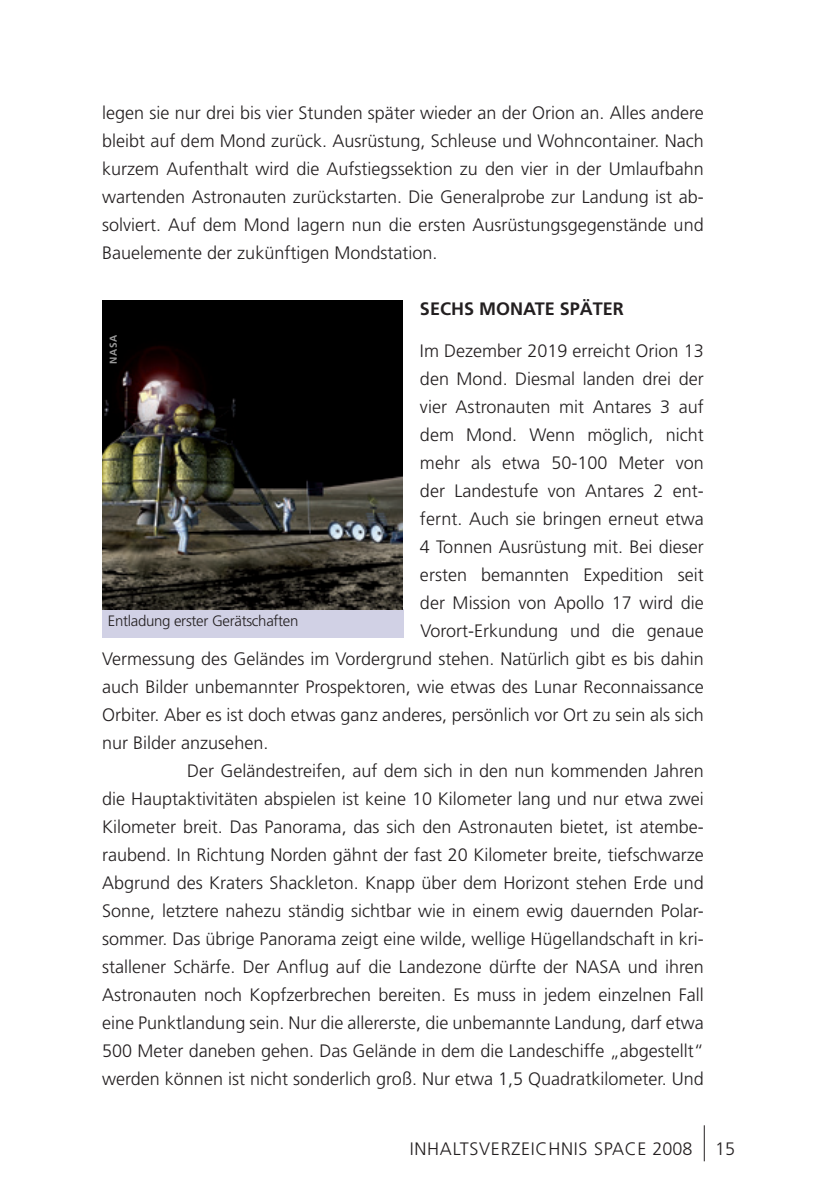
<style>
.page{position:relative;width:840px;height:1191px;background:#fff}
.page>*{position:absolute;margin:0;border:0;box-sizing:border-box;transform-origin:0 0}
.fliesstext{font:300 18px/28px "Frutiger LT";color:#231f20;text-align:justify}
.fliesstext_erster_Ab{font:300 18px "Frutiger LT";color:#231f20}
.fliesstext_mit_Absat{font:300 18px/28px "Frutiger LT";color:#231f20;text-align:justify}
.fliesstext-2{font:300 18px "Frutiger LT";letter-spacing:.04em;color:#231f20}
.head_1{font:700 18px "Frutiger LT";color:#231f20}
.BU{font:300 15px "Frutiger LT";letter-spacing:-.02em;color:#231f20}
.t1{font:700 10px "Frutiger LT";color:#fff}
</style>
<div class="page">
<hr style="left:703px;top:1125px;width:1px;height:36px;background:#231f20">
<div style="left:102px;top:609px;width:301px;height:28px;background:#d1d1e5"></div>
<img style="left:102px;top:301px;width:301px;height:308px">
<p class="fliesstext_mit_Absat" style="left:102px;top:99px;width:603px">legen sie nur drei bis vier Stunden später wieder an der Orion an. Alles andere bleibt auf dem Mond zurück. Ausrüstung, Schleuse und Wohncontainer. Nach kurzem Aufenthalt wird die Aufstiegssektion zu den vier in der Umlaufbahn wartenden Astronauten zurückstarten. Die Generalprobe zur Landung ist ab&shy;solviert. Auf dem Mond lagern nun die ersten Ausrüstungsgegenstände und Bauelemente der zukünftigen Mondstation.</p>
<p class="head_1" style="left:420px;top:298px;width:205px">SECHS MONATE SPÄTER</p>
<p class="fliesstext_erster_Ab" style="left:420px;top:340px;width:285px">Im Dezember 2019 erreicht Orion 13</p>
<p class="fliesstext_erster_Ab" style="left:420px;top:368px;width:285px">den Mond. Diesmal landen drei der</p>
<p class="fliesstext_erster_Ab" style="left:420px;top:396px;width:285px">vier Astronauten mit Antares 3 auf</p>
<p class="fliesstext_erster_Ab" style="left:420px;top:424px;width:285px">dem Mond. Wenn möglich, nicht</p>
<p class="fliesstext_erster_Ab" style="left:420px;top:452px;width:285px">mehr als etwa 50-100 Meter von</p>
<p class="fliesstext_erster_Ab" style="left:420px;top:480px;width:285px">der Landestufe von Antares 2 ent-</p>
<p class="fliesstext_erster_Ab" style="left:420px;top:508px;width:285px">fernt. Auch sie bringen erneut etwa</p>
<p class="fliesstext_erster_Ab" style="left:420px;top:536px;width:285px">4 Tonnen Ausrüstung mit. Bei dieser</p>
<p class="fliesstext_erster_Ab" style="left:420px;top:564px;width:285px">ersten bemannten Expedition seit</p>
<p class="fliesstext_erster_Ab" style="left:420px;top:592px;width:285px">der Mission von Apollo 17 wird die</p>
<p class="fliesstext_erster_Ab" style="left:420px;top:620px;width:285px">Vorort-Erkundung und die genaue</p>
<p class="fliesstext_erster_Ab" style="left:102px;top:648px;width:602px">Vermessung des Geländes im Vordergrund stehen. Natürlich gibt es bis dahin</p>
<p class="fliesstext_erster_Ab" style="left:102px;top:676px;width:602px">auch Bilder unbemannter Prospektoren, wie etwas des Lunar Reconnaissance</p>
<p class="fliesstext_erster_Ab" style="left:102px;top:704px;width:603px">Orbiter. Aber es ist doch etwas ganz anderes, persönlich vor Ort zu sein als sich</p>
<p class="fliesstext_erster_Ab" style="left:102px;top:732px;width:168px">nur Bilder anzusehen.</p>
<p class="fliesstext" style="left:102px;top:757px;width:603px;text-indent:85px">Der Geländestreifen, auf dem sich in den nun kommenden Jahren die Hauptaktivitäten abspielen ist keine 10 Kilometer lang und nur etwa zwei Kilometer breit. Das Panorama, das sich den Astronauten bietet, ist atembe&shy;raubend. In Richtung Norden gähnt der fast 20 Kilometer breite, tiefschwarze Abgrund des Kraters Shackleton. Knapp über dem Horizont stehen Erde und Sonne, letztere nahezu ständig sichtbar wie in einem ewig dauernden Polar&shy;sommer. Das übrige Panorama zeigt eine wilde, wellige Hügellandschaft in kri&shy;stallener Schärfe. Der Anflug auf die Landezone dürfte der NASA und ihren Astronauten noch Kopfzerbrechen bereiten. Es muss in jedem einzelnen Fall eine Punktlandung sein. Nur die allererste, die unbemannte Landung, darf etwa 500 Meter daneben gehen. Das Gelände in dem die Landeschiffe „abgestellt“ werden können ist nicht sonderlich groß. Nur etwa 1,5 Quadratkilometer. Und</p>
<p class="t1" style="left:107px;top:364px;width:31px;rotate:-90deg">NASA</p>
<p class="BU" style="left:108px;top:612px;width:192px">Entladung erster Gerätschaften</p>
<p class="fliesstext-2" style="left:409px;top:1138px;width:284px">INHALTSVERZEICHNIS SPACE 2008</p>
<p class="fliesstext" style="left:714px;top:1135px;width:22px">15</p>
</div>
